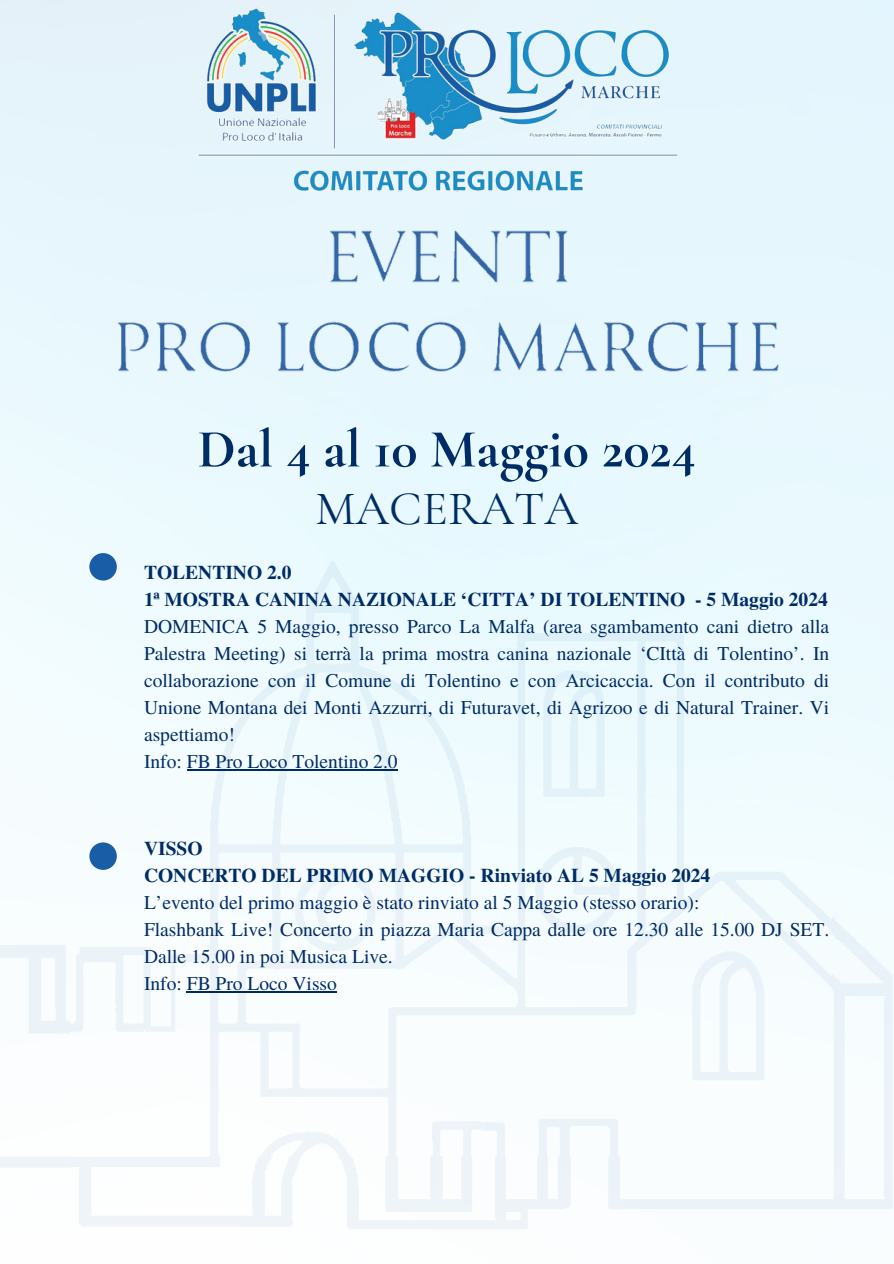
<style>
.page{position:relative;width:894px;height:1264px;background:#fff}
.page>*{position:absolute;margin:0;border:0;box-sizing:border-box;transform-origin:0 0}
.t1{font:700 54.15px "Cormorant Garamond";color:#002c66}
.t2{font:48px "Cormorant Garamond";color:#002c66}
.t3{font:19.5px/27px "Te X Gyre Termes";color:#002c66;text-align:justify}
.t4{font:700 19.5px "Te X Gyre Termes";color:#002c66}
</style>
<div class="page">
<img style="left:190px;top:0;width:512px;height:200px">
<img style="left:0;top:535px;width:893px;height:728px">
<hr style="left:187px;top:769px;width:210px;height:1px;background:#002c66">
<hr style="left:187px;top:991px;width:150px;height:1px;background:#002c66">
<img style="left:318px;top:223px;width:257px;height:70px">
<img style="left:112px;top:315px;width:668px;height:66px">
<div style="left:89px;top:553px;width:28px;height:27px;background:#185da5;border-radius:50%"></div>
<div style="left:89px;top:842px;width:28px;height:27px;background:#185da5;border-radius:50%"></div>
<p class="t1" style="left:198px;top:416px;width:499px">Dal 4 al 10 Maggio 2024</p>
<p class="t2" style="left:315px;top:479px;width:264px">MACERATA</p>
<p class="t4" style="left:144px;top:557px;width:149px">TOLENTINO 2.0</p>
<p class="t4" style="left:144px;top:584px;width:685px">1ª MOSTRA CANINA NAZIONALE ‘CITTA’ DI TOLENTINO - 5 Maggio 2024</p>
<h1 class="t3" style="left:144px;top:612px;width:686px">DOMENICA 5 Maggio, presso Parco La Malfa (area sgambamento cani dietro alla Palestra Meeting) si terrà la prima mostra canina nazionale ‘CIttà di Tolentino’. In collaborazione con il Comune di Tolentino e con Arcicaccia. Con il contributo di Unione Montana dei Monti Azzurri, di Futuravet, di Agrizoo e di Natural Trainer. Vi aspettiamo!</h1>
<p class="t3" style="left:144px;top:747px;width:255px">Info: FB Pro Loco Tolentino 2.0</p>
<p class="t4" style="left:144px;top:833px;width:60px">VISSO</p>
<p class="t4" style="left:144px;top:860px;width:567px">CONCERTO DEL PRIMO MAGGIO - Rinviato AL 5 Maggio 2024</p>
<p class="t3" style="left:144px;top:888px;width:556px">L’evento del primo maggio è stato rinviato al 5 Maggio (stesso orario):</p>
<p class="t3" style="left:144px;top:915px;width:686px">Flashbank Live! Concerto in piazza Maria Cappa dalle ore 12.30 alle 15.00 DJ SET.<br>Dalle 15.00 in poi Musica Live.</p>
<p class="t3" style="left:144px;top:969px;width:194px">Info: FB Pro Loco Visso</p>
</div>
